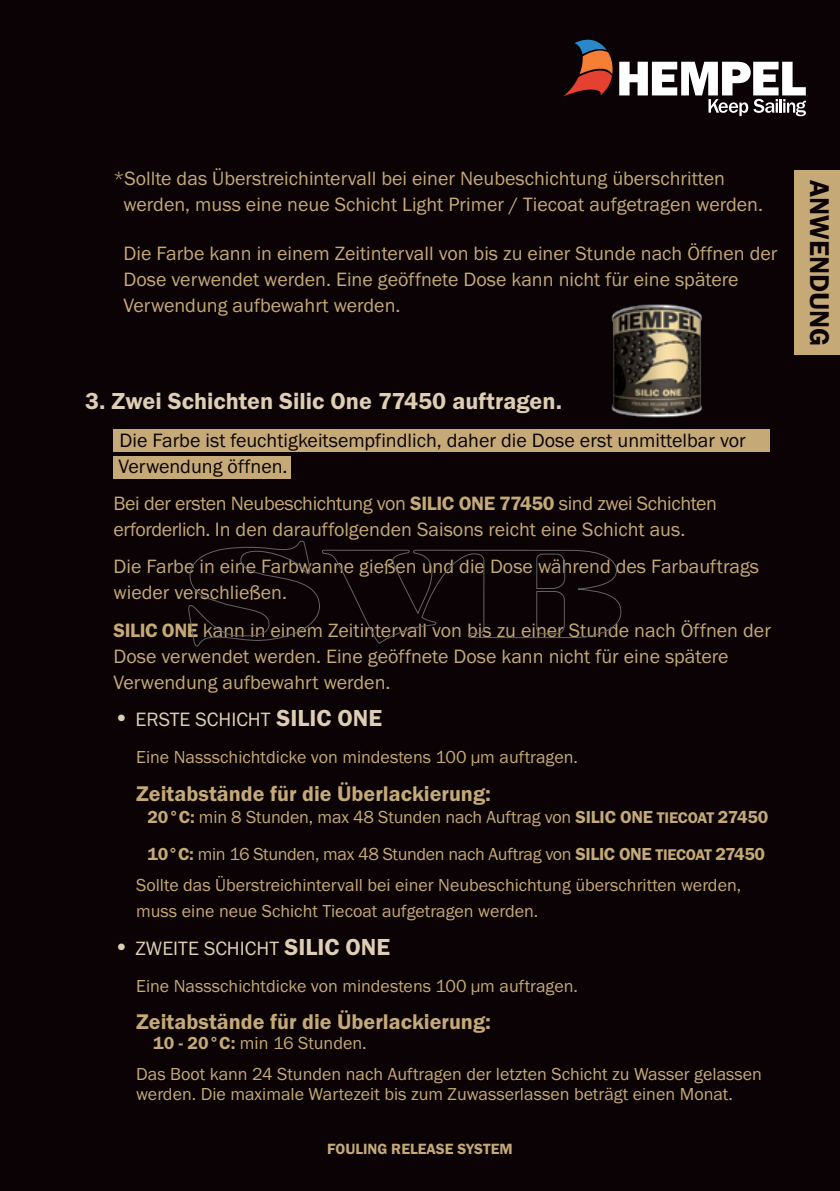
<style>
.page{position:relative;width:840px;height:1191px;background:#fff}
.page>*{position:absolute;margin:0;border:0;box-sizing:border-box;transform-origin:0 0}
.t1{font:600 28px "Franklin Got Itc TCE";color:#0a0204}
.t2{font:600 24px "Franklin Got Itc TCE";color:#deceb3}
.t3{font:600 22px "Franklin Got Itc TCE";color:#c5aa78}
.t4{font:20px/26px "Franklin Got Itc TCE";color:#c5aa78}
.t5{font:20px/26px "Franklin Got Itc TCE";letter-spacing:-.02em;color:#c5aa78}
.t6{font:20px/26px "Franklin Got Itc TCE";color:#0a0204}
.t7{font:20px "Franklin Got Itc TCE";color:#deceb3}
.t8{font:18px/26px "Franklin Got Itc TCE";color:#c5aa78}
.t9{font:18px/37.4px "Franklin Got Itc TCE";letter-spacing:-.02em;color:#c5aa78}
.t10{font:600 15.4px "Franklin Got Itc TCE";color:#c5aa78}
.s1{font-weight:600}
.s2{font-size:24px}
.s3{font-weight:600;font-size:16px}
</style>
<div class="page">
<div style="left:0;top:0;width:839px;height:1191px;background:#0a0204"></div>
<div style="left:113px;top:456px;width:178px;height:22px;background:#c5aa78"></div>
<div style="left:113px;top:429px;width:656px;height:23px;background:#c5aa78"></div>
<svg style="left:619px;top:62px;width:186px;height:54px"></svg>
<svg style="left:563px;top:40px;width:50px;height:56px"></svg>
<div style="left:794px;top:170px;width:45px;height:185px;background:#c5aa78"></div>
<img style="left:611px;top:304px;width:91px;height:114px">
<svg style="left:188px;top:540px;width:433px;height:107px"></svg>
<p class="t4" style="left:123px;top:166px;width:640px;text-indent:-10px">*Sollte das Überstreichintervall bei einer Neubeschichtung überschritten werden, muss eine neue Schicht Light Primer / Tiecoat aufgetragen werden.</p>
<p class="t4" style="left:123px;top:240px;width:655px">Die Farbe kann in einem Zeitintervall von bis zu einer Stunde nach Öffnen der<br>Dose verwendet werden. Eine geöffnete Dose kann nicht für eine spätere<br>Verwendung aufbewahrt werden.</p>
<p class="t2" style="left:85px;top:388px;width:478px">3. Zwei Schichten Silic One 77450 auftragen.</p>
<p class="t6" style="left:118px;top:427px;width:628px">Die Farbe ist feuchtigkeitsempfindlich, daher die Dose erst unmittelbar vor<br>Verwendung öffnen.</p>
<p class="t5" style="left:113px;top:490px;width:604px">Bei der ersten Neubeschichtung von <span class="s1">Silic One 77450</span> sind zwei Schichten erforderlich. In den darauffolgenden Saisons reicht eine Schicht aus.</p>
<p class="t4" style="left:113px;top:554px;width:647px">Die Farbe in eine Farbwanne gießen und die Dose während des Farbauftrags wieder verschließen.</p>
<p class="t4" style="left:113px;top:617px;width:658px"><span class="s1">Silic One</span> kann in einem Zeitintervall von bis zu einer Stunde nach Öffnen der<br>Dose verwendet werden. Eine geöffnete Dose kann nicht für eine spätere<br>Verwendung aufbewahrt werden.</p>
<p class="t7" style="left:113px;top:708px;width:45px"><span class="s2">•</span> Erste</p>
<p class="t7" style="left:195px;top:708px;width:23px">Schicht</p>
<p class="t2" style="left:276px;top:704px;width:107px">SILIC ONE</p>
<p class="t8" style="left:136px;top:744px;width:443px">Eine Nassschichtdicke von mindestens 100 µm auftragen.</p>
<p class="t3" style="left:136px;top:781px;width:356px">Zeitabstände für die Überlackierung:</p>
<p class="t9" style="left:147px;top:798px;width:622px"><span class="s1">20°C:</span> min 8 Stunden, max 48 Stunden nach Auftrag von <span class="s1">SILIC ONE</span> <span class="s3">TIECOAT</span> <span class="s1">27450<br>10°C:</span> min 16 Stunden, max 48 Stunden nach Auftrag von <span class="s1">SILIC ONE</span> <span class="s3">TIECOAT</span> <span class="s1">27450</span></p>
<p class="t8" style="left:136px;top:872px;width:606px">Sollte das Überstreichintervall bei einer Neubeschichtung überschritten werden, muss eine neue Schicht Tiecoat aufgetragen werden.</p>
<p class="t7" style="left:113px;top:937px;width:114px"><span class="s2">•</span> ZWEITE Schicht</p>
<p class="t2" style="left:284px;top:933px;width:107px">SILIC ONE</p>
<p class="t8" style="left:136px;top:973px;width:443px">Eine Nassschichtdicke von mindestens 100 µm auftragen.</p>
<p class="t3" style="left:136px;top:1009px;width:356px">Zeitabstände für die Überlackierung:</p>
<p class="t8" style="left:136px;top:1027px;width:627px;line-height:31.2px;text-indent:17px"><span class="s1">10 - 20°C:</span> min 16 Stunden.<br>Das Boot kann 24 Stunden nach Auftragen der letzten Schicht zu Wasser gelassen</p>
<p class="t8" style="left:136px;top:1081px;width:598px">werden. Die maximale Wartezeit bis zum Zuwasserlassen beträgt einen Monat.</p>
<p class="t10" style="left:327px;top:1140px;width:187px">FOULING RELEASE SYSTEM</p>
<h1 class="t1" style="left:834px;top:180px;width:168px;rotate:90deg">ANWENDUNG</h1>
</div>
